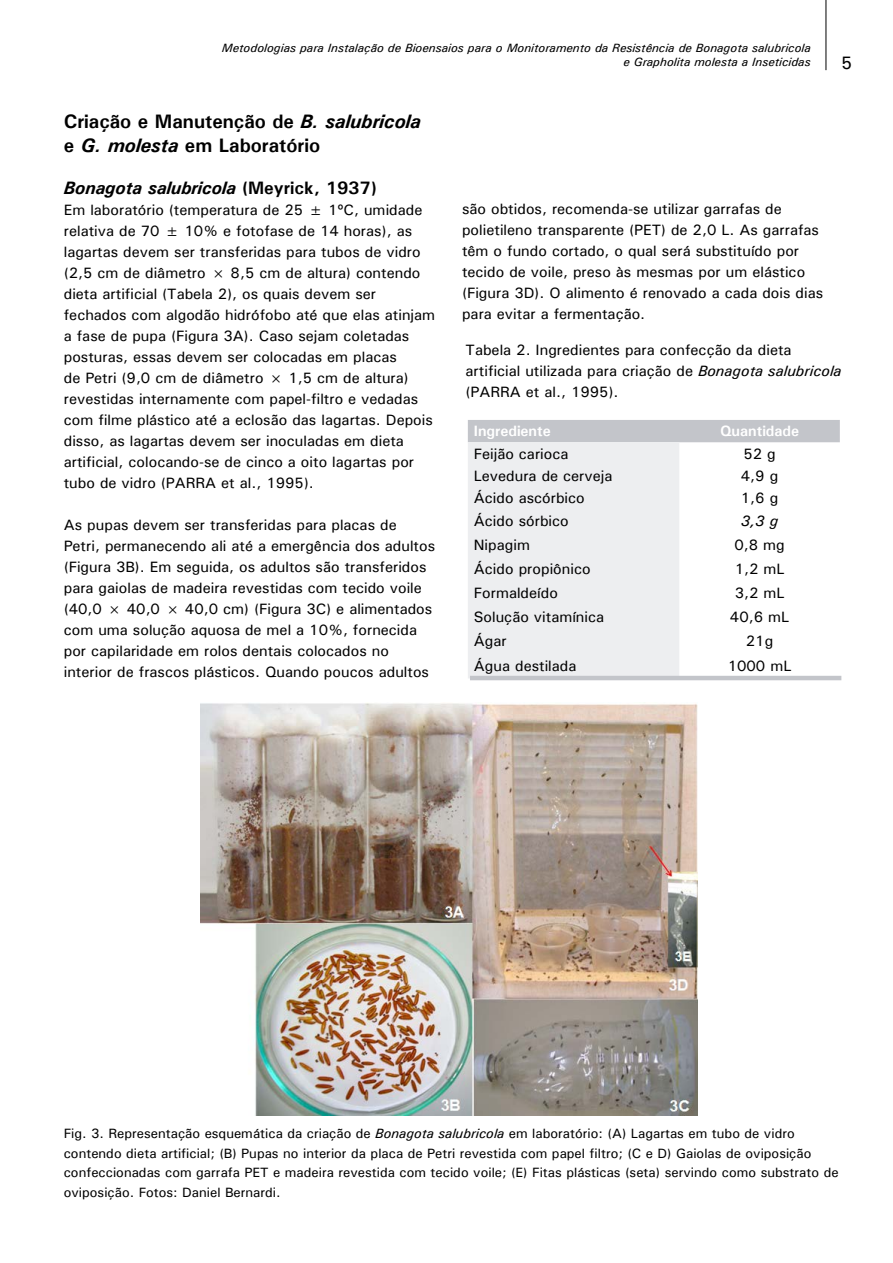
<style>
.page{position:relative;width:893px;height:1263px;background:#fff}
.page>*{position:absolute;margin:0;border:0;box-sizing:border-box;transform-origin:0 0}
.t1{font:700 19.5px/24px "Univers";color:#000}
.t2{font:italic 700 18px "Univers";color:#000}
.t3{font:500 18px "Univers";color:#000}
.t4{font:500 15px/21px "Univers";color:#000}
.t5{font:700 15px "Univers";color:#fff}
.t6{font:italic 500 15px "Univers";color:#000}
.t7{font:500 13.5px/19.5px "Univers";color:#000}
.t8{font:italic 500 12px/14.4px "Univers";color:#000;text-align:right}
.s1{font-style:italic}
.s2{font-style:normal}
</style>
<div class="page">
<hr style="left:826px;top:0;width:1px;height:70px;background:#000">
<img style="left:201px;top:703px;width:496px;height:413px">
<div style="left:468px;top:420px;width:372px;height:22px;background:#c3c5ca"></div>
<div style="left:468px;top:442px;width:211px;height:236px;background:#edeef0"></div>
<hr style="left:470px;top:676px;width:371px;height:4px;background:#c3c5ca">
<p class="t8" style="left:222px;top:40px;width:590px">Metodologias para Instalação de Bioensaios para o Monitoramento da Resistência de Bonagota salubricola e Grapholita molesta a Inseticidas</p>
<p class="t3" style="left:841px;top:52px;width:13px">5</p>
<h1 class="t1" style="left:64px;top:109px;width:359px">Criação e Manutenção de <span class="s1">B. salubricola </span>e <span class="s1">G. molesta</span> em Laboratório</h1>
<p class="t2" style="left:64px;top:176px;width:315px">Bonagota salubricola <span class="s2">(Meyrick, 1937)</span></p>
<p class="t4" style="left:64px;top:199px;width:373px">Em laboratório (temperatura de 25 ± 1ºC, umidade relativa de 70 ± 10% e fotofase de 14 horas), as lagartas devem ser transferidas para tubos de vidro (2,5 cm de diâmetro × 8,5 cm de altura) contendo dieta artificial (Tabela 2), os quais devem ser fechados com algodão hidrófobo até que elas atinjam a fase de pupa (Figura 3A). Caso sejam coletadas posturas, essas devem ser colocadas em placas<br>de Petri (9,0 cm de diâmetro × 1,5 cm de altura) revestidas internamente com papel-filtro e vedadas com filme plástico até a eclosão das lagartas. Depois disso, as lagartas devem ser inoculadas em dieta artificial, colocando-se de cinco a oito lagartas por tubo de vidro (PARRA et al., 1995).</p>
<p class="t4" style="left:64px;top:514px;width:373px">As pupas devem ser transferidas para placas de Petri, permanecendo ali até a emergência dos adultos (Figura 3B). Em seguida, os adultos são transferidos para gaiolas de madeira revestidas com tecido voile (40,0 × 40,0 × 40,0 cm) (Figura 3C) e alimentados com uma solução aquosa de mel a 10%, fornecida por capilaridade em rolos dentais colocados no interior de frascos plásticos. Quando poucos adultos</p>
<p class="t4" style="left:462px;top:198px;width:363px">são obtidos, recomenda-se utilizar garrafas de polietileno transparente (PET) de 2,0 L. As garrafas têm o fundo cortado, o qual será substituído por tecido de voile, preso às mesmas por um elástico (Figura 3D). O alimento é renovado a cada dois dias para evitar a fermentação.</p>
<p class="t4" style="left:466px;top:339px;width:378px">Tabela 2. Ingredientes para confecção da dieta artificial utilizada para criação de <span class="s1">Bonagota salubricola </span>(PARRA et al., 1995).</p>
<p class="t5" style="left:474px;top:422px;width:78px">Ingrediente</p>
<p class="t5" style="left:720px;top:422px;width:81px">Quantidade</p>
<p class="t4" style="left:474px;top:443px;width:96px">Feijão carioca</p>
<p class="t4" style="left:743px;top:443px;width:34px">52 g</p>
<p class="t4" style="left:474px;top:465px;width:140px">Levedura de cerveja</p>
<p class="t4" style="left:741px;top:465px;width:39px">4,9 g</p>
<p class="t4" style="left:474px;top:487px;width:112px">Ácido ascórbico</p>
<p class="t4" style="left:741px;top:487px;width:39px">1,6 g</p>
<p class="t4" style="left:474px;top:510px;width:96px">Ácido sórbico</p>
<p class="t6" style="left:741px;top:511px;width:39px">3,3 g</p>
<p class="t4" style="left:474px;top:534px;width:58px">Nipagim</p>
<p class="t4" style="left:734px;top:534px;width:52px">0,8 mg</p>
<p class="t4" style="left:474px;top:558px;width:118px">Ácido propiônico</p>
<p class="t4" style="left:735px;top:558px;width:51px">1,2 mL</p>
<p class="t4" style="left:474px;top:582px;width:86px">Formaldeído</p>
<p class="t4" style="left:735px;top:582px;width:51px">3,2 mL</p>
<p class="t4" style="left:474px;top:606px;width:132px">Solução vitamínica</p>
<p class="t4" style="left:730px;top:606px;width:61px">40,6 mL</p>
<p class="t4" style="left:474px;top:630px;width:34px">Ágar</p>
<p class="t4" style="left:746px;top:630px;width:29px">21g</p>
<p class="t4" style="left:474px;top:655px;width:104px">Água destilada</p>
<p class="t4" style="left:728px;top:655px;width:65px">1000 mL</p>
<p class="t7" style="left:64px;top:1124px;width:776px">Fig. 3. Representação esquemática da criação de <span class="s1">Bonagota salubricola</span> em laboratório: (A) Lagartas em tubo de vidro contendo dieta artificial; (B) Pupas no interior da placa de Petri revestida com papel filtro; (C e D) Gaiolas de oviposição confeccionadas com garrafa PET e madeira revestida com tecido voile; (E) Fitas plásticas (seta) servindo como substrato de oviposição. Fotos: Daniel Bernardi.</p>
</div>
